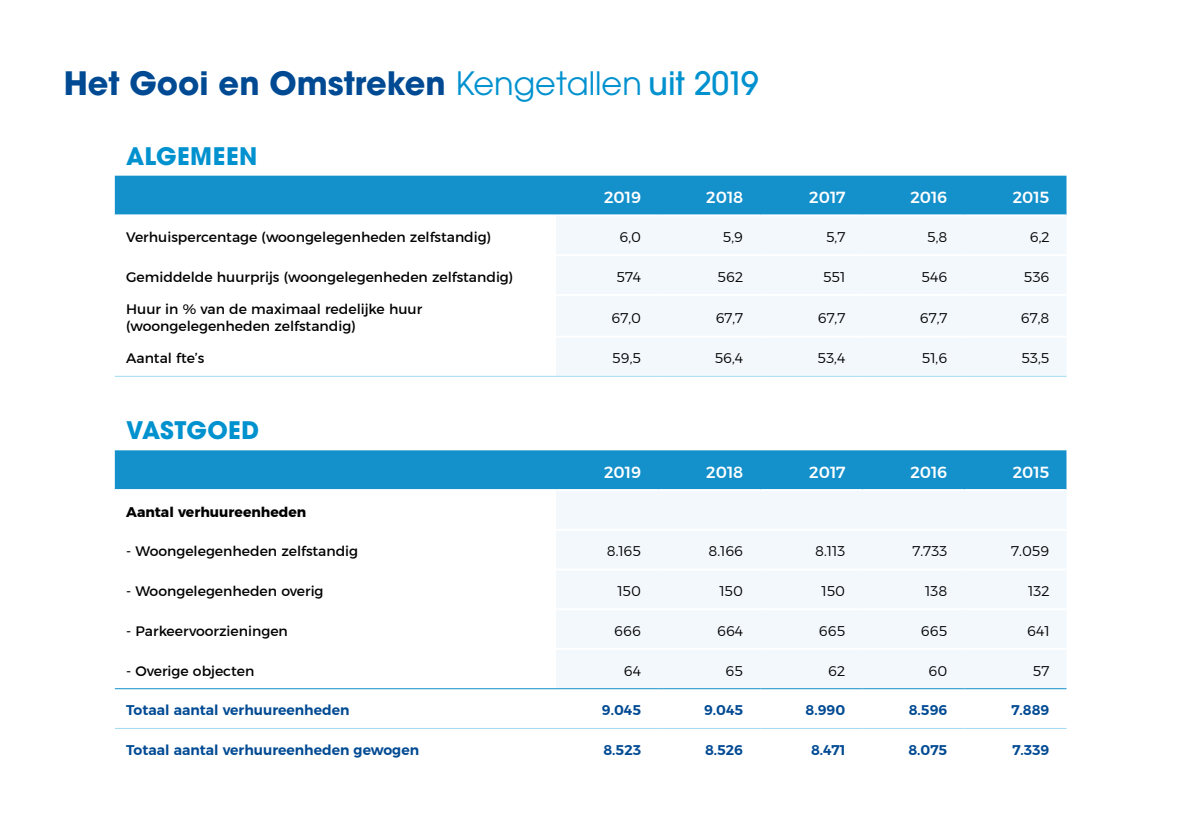
<style>
.page{position:relative;width:1191px;height:840px;background:#fff}
.page>*{position:absolute;margin:0;border:0;box-sizing:border-box;transform-origin:0 0}
.t1{font:700 32px "ITC Avant Garde Pro";color:#004a93}
.t2{font:700 24px "ITC Avant Garde Pro";letter-spacing:.015em;color:#0091cf}
.t3{font:500 16px "Montserrat";color:#fff}
.t4{font:14px/16.8px "Montserrat";color:#000}
.t5{font:300 14px "Montserrat";color:#000}
.t6{font:600 14px "Montserrat";color:#004a93}
.t7{font:700 14px "Montserrat";color:#000}
.s1{font-weight:400;color:#0091cf}
.s2{font-weight:500;color:#0091cf}
</style>
<div class="page">
<div style="left:115px;top:450px;width:951px;height:39px;background:#1490cb"></div>
<svg style="left:115px;top:688px;width:441px;height:41px"></svg>
<div style="left:556px;top:491px;width:510px;height:196px;background:#f3f8fc"></div>
<svg style="left:556px;top:688px;width:510px;height:41px"></svg>
<hr style="left:556px;top:528px;width:102px;height:2px;background:#fff">
<hr style="left:658px;top:528px;width:102px;height:2px;background:#fff">
<hr style="left:760px;top:528px;width:102px;height:2px;background:#fff">
<hr style="left:862px;top:528px;width:102px;height:2px;background:#fff">
<hr style="left:964px;top:528px;width:102px;height:2px;background:#fff">
<hr style="left:556px;top:568px;width:102px;height:2px;background:#fff">
<hr style="left:658px;top:568px;width:102px;height:2px;background:#fff">
<hr style="left:760px;top:568px;width:102px;height:2px;background:#fff">
<hr style="left:862px;top:568px;width:102px;height:2px;background:#fff">
<hr style="left:964px;top:568px;width:102px;height:2px;background:#fff">
<hr style="left:556px;top:608px;width:102px;height:2px;background:#fff">
<hr style="left:658px;top:608px;width:102px;height:2px;background:#fff">
<hr style="left:760px;top:608px;width:102px;height:2px;background:#fff">
<hr style="left:862px;top:608px;width:102px;height:2px;background:#fff">
<hr style="left:964px;top:608px;width:102px;height:2px;background:#fff">
<hr style="left:556px;top:647px;width:102px;height:2px;background:#fff">
<hr style="left:658px;top:647px;width:102px;height:2px;background:#fff">
<hr style="left:760px;top:647px;width:102px;height:2px;background:#fff">
<hr style="left:862px;top:647px;width:102px;height:2px;background:#fff">
<hr style="left:964px;top:647px;width:102px;height:2px;background:#fff">
<hr style="left:115px;top:687px;width:441px;height:1px;background:#1490cb">
<hr style="left:556px;top:687px;width:102px;height:1px;background:#1490cb">
<hr style="left:658px;top:687px;width:102px;height:1px;background:#1490cb">
<hr style="left:760px;top:687px;width:102px;height:1px;background:#1490cb">
<hr style="left:862px;top:687px;width:102px;height:1px;background:#1490cb">
<hr style="left:964px;top:687px;width:102px;height:1px;background:#1490cb">
<hr style="left:115px;top:727px;width:441px;height:1px;background:#a2daf4">
<hr style="left:556px;top:727px;width:102px;height:1px;background:#a2daf4">
<hr style="left:658px;top:727px;width:102px;height:1px;background:#a2daf4">
<hr style="left:760px;top:727px;width:102px;height:1px;background:#a2daf4">
<hr style="left:862px;top:727px;width:102px;height:1px;background:#a2daf4">
<hr style="left:964px;top:727px;width:102px;height:1px;background:#a2daf4">
<div style="left:115px;top:175px;width:951px;height:39px;background:#1490cb"></div>
<div style="left:556px;top:217px;width:510px;height:158px;background:#f3f8fc"></div>
<hr style="left:556px;top:254px;width:102px;height:2px;background:#fff">
<hr style="left:658px;top:254px;width:102px;height:2px;background:#fff">
<hr style="left:760px;top:254px;width:102px;height:2px;background:#fff">
<hr style="left:862px;top:254px;width:102px;height:2px;background:#fff">
<hr style="left:964px;top:254px;width:102px;height:2px;background:#fff">
<hr style="left:556px;top:294px;width:102px;height:2px;background:#fff">
<hr style="left:658px;top:294px;width:102px;height:2px;background:#fff">
<hr style="left:760px;top:294px;width:102px;height:2px;background:#fff">
<hr style="left:862px;top:294px;width:102px;height:2px;background:#fff">
<hr style="left:964px;top:294px;width:102px;height:2px;background:#fff">
<hr style="left:556px;top:335px;width:102px;height:2px;background:#fff">
<hr style="left:658px;top:335px;width:102px;height:2px;background:#fff">
<hr style="left:760px;top:335px;width:102px;height:2px;background:#fff">
<hr style="left:862px;top:335px;width:102px;height:2px;background:#fff">
<hr style="left:964px;top:335px;width:102px;height:2px;background:#fff">
<hr style="left:115px;top:375px;width:441px;height:1px;background:#a2daf4">
<hr style="left:556px;top:375px;width:102px;height:1px;background:#a2daf4">
<hr style="left:658px;top:375px;width:102px;height:1px;background:#a2daf4">
<hr style="left:760px;top:375px;width:102px;height:1px;background:#a2daf4">
<hr style="left:862px;top:375px;width:102px;height:1px;background:#a2daf4">
<hr style="left:964px;top:375px;width:102px;height:1px;background:#a2daf4">
<h1 class="t1" style="left:64px;top:61px;width:696px">Het Gooi en Omstreken <span class="s1">Kengetallen</span> <span class="s2">uit 2019</span></h1>
<h2 class="t2" style="left:126px;top:140px;width:133px">ALGEMEEN</h2>
<p class="t3" style="left:604px;top:185px;width:38px">2019</p>
<p class="t3" style="left:706px;top:185px;width:38px">2018</p>
<p class="t3" style="left:809px;top:185px;width:38px">2017</p>
<p class="t3" style="left:910px;top:185px;width:38px">2016</p>
<p class="t3" style="left:1012px;top:185px;width:38px">2015</p>
<p class="t4" style="left:126px;top:228px;width:366px">Verhuispercentage (woongelegenheden zelfstandig)</p>
<p class="t5" style="left:619px;top:226px;width:23px">6,0</p>
<p class="t5" style="left:723px;top:226px;width:22px">5,9</p>
<p class="t5" style="left:826px;top:226px;width:21px">5,7</p>
<p class="t5" style="left:927px;top:226px;width:22px">5,8</p>
<p class="t5" style="left:1029px;top:226px;width:21px">6,2</p>
<p class="t4" style="left:126px;top:268px;width:388px">Gemiddelde huurprijs (woongelegenheden zelfstandig)</p>
<p class="t5" style="left:616px;top:266px;width:26px">574</p>
<p class="t5" style="left:717px;top:266px;width:27px">562</p>
<p class="t5" style="left:823px;top:266px;width:24px">551</p>
<p class="t5" style="left:921px;top:266px;width:27px">546</p>
<p class="t5" style="left:1023px;top:266px;width:27px">536</p>
<p class="t4" style="left:126px;top:300px;width:297px">Huur in % van de maximaal redelijke huur (woongelegenheden zelfstandig)</p>
<p class="t5" style="left:611px;top:307px;width:31px">67,0</p>
<p class="t5" style="left:715px;top:307px;width:29px">67,7</p>
<p class="t5" style="left:817px;top:307px;width:29px">67,7</p>
<p class="t5" style="left:919px;top:307px;width:29px">67,7</p>
<p class="t5" style="left:1021px;top:307px;width:30px">67,8</p>
<p class="t4" style="left:126px;top:349px;width:80px">Aantal fte’s</p>
<p class="t5" style="left:612px;top:347px;width:30px">59,5</p>
<p class="t5" style="left:714px;top:347px;width:30px">56,4</p>
<p class="t5" style="left:817px;top:347px;width:29px">53,4</p>
<p class="t5" style="left:922px;top:347px;width:27px">51,6</p>
<p class="t5" style="left:1021px;top:347px;width:30px">53,5</p>
<h2 class="t2" style="left:126px;top:414px;width:135px">VASTGOED</h2>
<p class="t3" style="left:604px;top:459px;width:38px">2019</p>
<p class="t3" style="left:706px;top:459px;width:38px">2018</p>
<p class="t3" style="left:809px;top:459px;width:38px">2017</p>
<p class="t3" style="left:910px;top:459px;width:38px">2016</p>
<p class="t3" style="left:1012px;top:459px;width:38px">2015</p>
<p class="t7" style="left:126px;top:500px;width:182px">Aantal verhuureenheden</p>
<p class="t4" style="left:126px;top:542px;width:233px">- Woongelegenheden zelfstandig</p>
<p class="t5" style="left:607px;top:540px;width:36px">8.165</p>
<p class="t5" style="left:708px;top:540px;width:36px">8.166</p>
<p class="t5" style="left:815px;top:540px;width:32px">8.113</p>
<p class="t5" style="left:912px;top:540px;width:36px">7.733</p>
<p class="t5" style="left:1011px;top:540px;width:40px">7.059</p>
<p class="t4" style="left:126px;top:582px;width:199px">- Woongelegenheden overig</p>
<p class="t5" style="left:617px;top:580px;width:25px">150</p>
<p class="t5" style="left:719px;top:580px;width:25px">150</p>
<p class="t5" style="left:821px;top:580px;width:25px">150</p>
<p class="t5" style="left:925px;top:580px;width:24px">138</p>
<p class="t5" style="left:1028px;top:580px;width:23px">132</p>
<p class="t4" style="left:126px;top:622px;width:163px">- Parkeervoorzieningen</p>
<p class="t5" style="left:614px;top:620px;width:28px">666</p>
<p class="t5" style="left:717px;top:620px;width:28px">664</p>
<p class="t5" style="left:818px;top:620px;width:28px">665</p>
<p class="t5" style="left:921px;top:620px;width:28px">665</p>
<p class="t5" style="left:1027px;top:620px;width:24px">641</p>
<p class="t4" style="left:126px;top:661px;width:130px">- Overige objecten</p>
<p class="t5" style="left:624px;top:659px;width:19px">64</p>
<p class="t5" style="left:725px;top:659px;width:19px">65</p>
<p class="t5" style="left:828px;top:659px;width:18px">62</p>
<p class="t5" style="left:928px;top:659px;width:20px">60</p>
<p class="t5" style="left:1033px;top:659px;width:18px">57</p>
<p class="t6" style="left:126px;top:699px;width:225px">Totaal aantal verhuureenheden</p>
<p class="t6" style="left:602px;top:699px;width:41px">9.045</p>
<p class="t6" style="left:704px;top:699px;width:41px">9.045</p>
<p class="t6" style="left:805px;top:699px;width:41px">8.990</p>
<p class="t6" style="left:908px;top:699px;width:40px">8.596</p>
<p class="t6" style="left:1011px;top:699px;width:39px">7.889</p>
<p class="t6" style="left:126px;top:738px;width:294px">Totaal aantal verhuureenheden gewogen</p>
<p class="t6" style="left:603px;top:738px;width:39px">8.523</p>
<p class="t6" style="left:705px;top:738px;width:40px">8.526</p>
<p class="t6" style="left:811px;top:738px;width:36px">8.471</p>
<p class="t6" style="left:908px;top:738px;width:40px">8.075</p>
<p class="t6" style="left:1012px;top:738px;width:39px">7.339</p>
</div>
